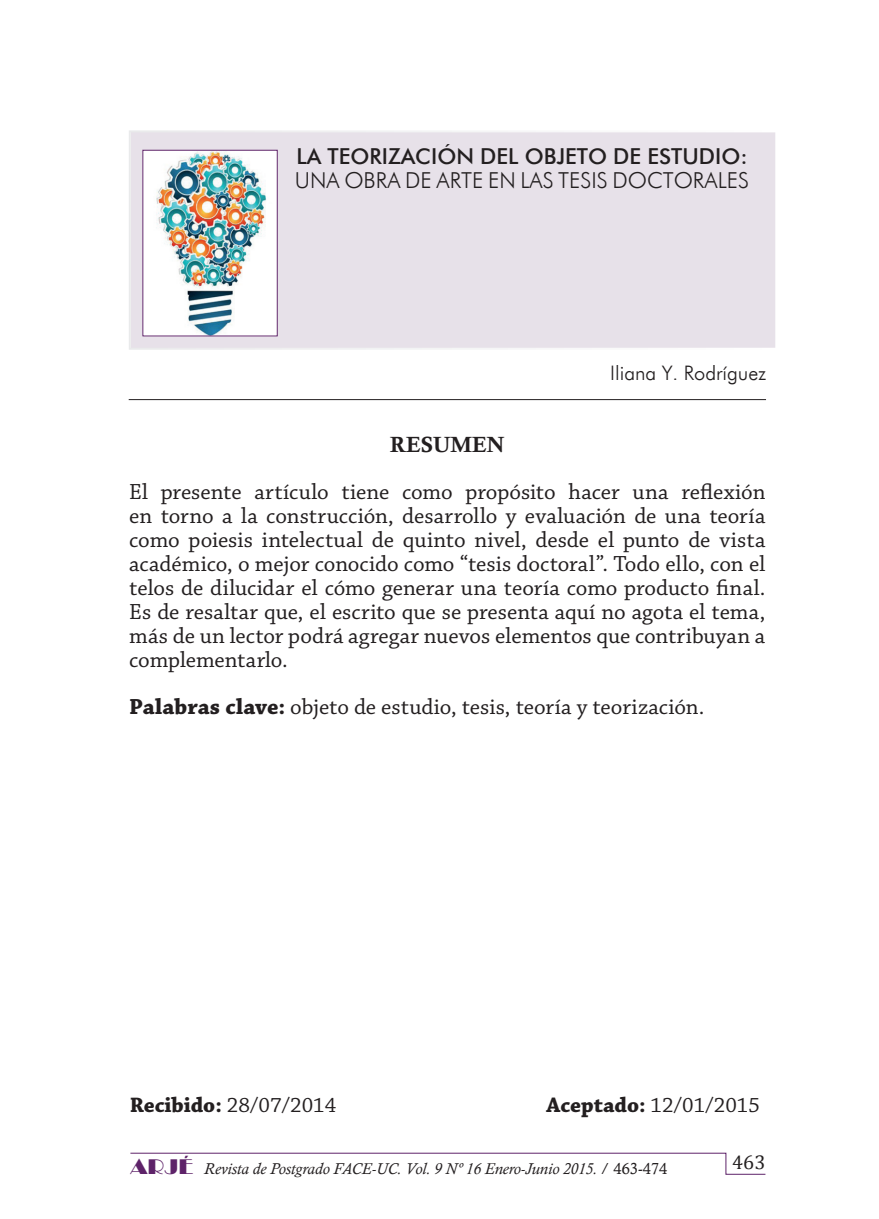
<style>
.page{position:relative;width:879px;height:1219px;background:#fff}
.page>*{position:absolute;margin:0;border:0;box-sizing:border-box;transform-origin:0 0}
.t1{font:23px/24px "Chaparral Pro";letter-spacing:-.005em;color:#231f20;text-align:justify}
.t2{font:22px "Chaparral Pro";color:#231f20}
.t3{font:22px "Futuri Light Regular SWFTE";color:#231f20}
.t4{font:22px "Futuri Regular SWFTE";color:#231f20}
.t5{font:22px "Calis MT Bol";color:#231f20}
.t6{font:20px "Futuri Light Regular SWFTE";color:#231f20}
.t7{font:20px "Cambria";color:#231f20}
.t8{font:italic 16px "Calisto";color:#231f20}
.s1{font-weight:700}
.s2{font-family:"Broadway";font-style:normal;font-size:20px;color:#5e2369}
.s3{font-style:normal}
</style>
<div class="page">
<svg style="left:130px;top:1153px;width:636px;height:22px"></svg>
<div style="left:129px;top:130px;width:646px;height:220px;background:#e7e1e9"></div>
<hr style="left:129px;top:399px;width:637px;height:1px;background:#231f20">
<img style="left:144px;top:152px;width:132px;height:182px">
<div style="left:142px;top:150px;width:136px;height:186px;border:1px solid #5e2369"></div>
<p class="t4" style="left:296px;top:143px;width:453px">LA TEORIZACIÓN DEL OBJETO DE ESTUDIO:</p>
<p class="t3" style="left:295px;top:167px;width:455px">UNA OBRA DE ARTE EN LAS TESIS DOCTORALES</p>
<p class="t6" style="left:610px;top:360px;width:157px">Iliana Y. Rodríguez</p>
<p class="t5" style="left:390px;top:432px;width:116px">RESUMEN</p>
<p class="t1" style="left:129px;top:481px;width:638px">El presente artículo tiene como propósito hacer una reflexión en torno a la construcción, desarrollo y evaluación de una teoría como poiesis intelectual de quinto nivel, desde el punto de vista académico, o mejor conocido como “tesis doctoral”. Todo ello, con el telos de dilucidar el cómo generar una teoría como producto final.<br>Es de resaltar que, el escrito que se presenta aquí no agota el tema, más de un lector podrá agregar nuevos elementos que contribuyan a complementarlo.</p>
<p class="t1" style="left:129px;top:695px;width:577px"><span class="s1">Palabras clave:</span> objeto de estudio, tesis, teoría y teorización.</p>
<p class="t2" style="left:130px;top:1092px;width:208px"><span class="s1">Recibido:</span> 28/07/2014</p>
<p class="t2" style="left:546px;top:1092px;width:215px"><span class="s1">Aceptado:</span> 12/01/2015</p>
<p class="t8" style="left:130px;top:1160px;width:538px"><span class="s2">ARJÉ</span> Revista de Postgrado FACE-UC. Vol. 9 Nº 16 Enero-Junio 2015. <span class="s3">/ 463-474</span></p>
<p class="t7" style="left:732px;top:1150px;width:35px">463</p>
</div>
